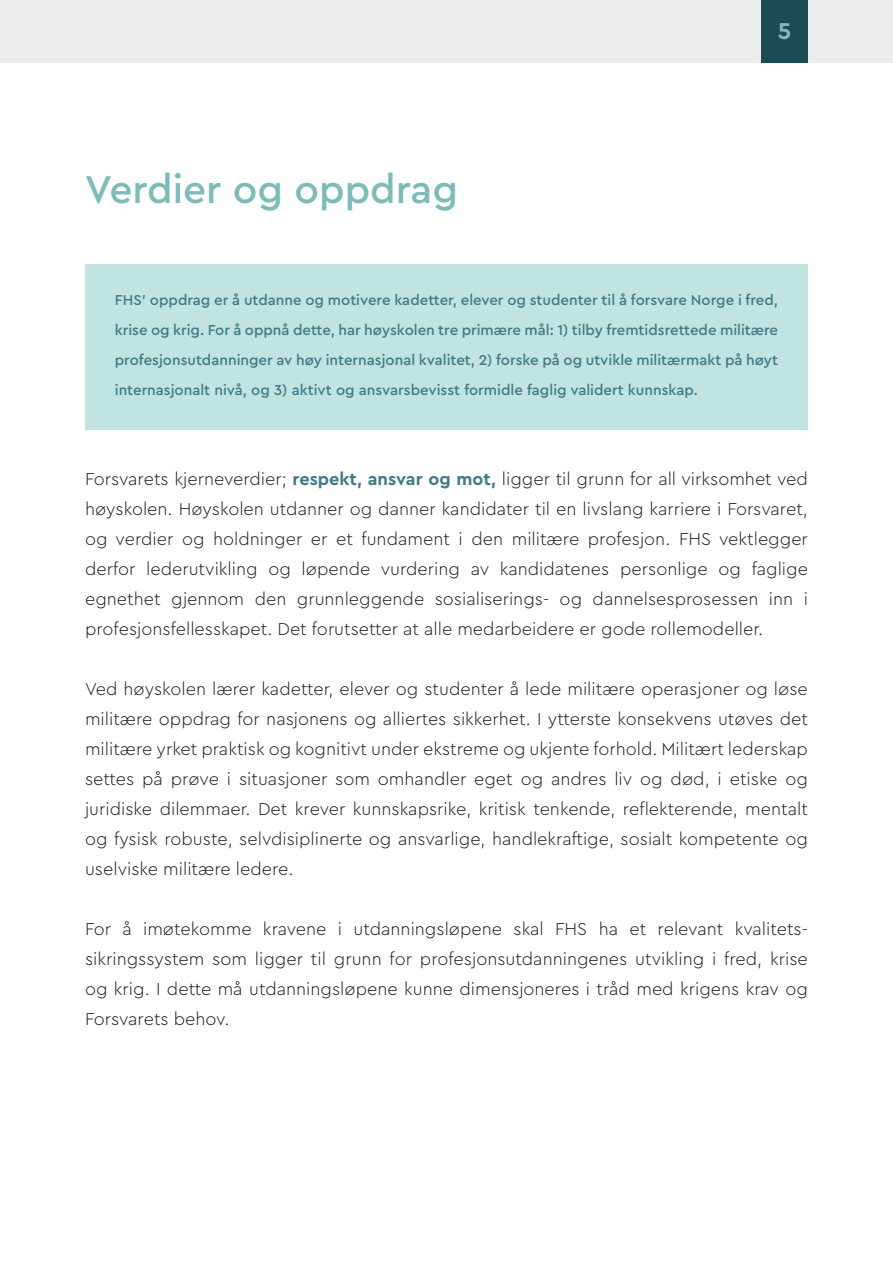
<style>
.page{position:relative;width:893px;height:1263px;background:#fff}
.page>*{position:absolute;margin:0;border:0;box-sizing:border-box;transform-origin:0 0}
.Overskrifter{font:500 40.5px "Cera Pro";color:#7dbbb9}
.t1{font:700 24px "Cera Pro";color:#7dbbb9}
.Brødtekst{font:300 18px/30px "Cera Pro";color:#231f20;text-align:justify}
.Faktaboks{font:500 15px/30px "Cera Pro";color:#417b88;text-align:justify}
.s1{font-weight:700;color:#417b88}
</style>
<div class="page">
<div style="left:85px;top:264px;width:723px;height:165px;background:#c2e4e0"></div>
<div style="left:0;top:0;width:893px;height:63px;background:#ebeeec"></div>
<div style="left:761px;top:0;width:47px;height:63px;background:#1b4b55"></div>
<p class="Overskrifter" style="left:85px;top:162px;width:374px">Verdier og oppdrag</p>
<h2 class="t1" style="left:778px;top:15px;width:15px">5</h2>
<p class="Faktaboks" style="left:115px;top:285px;width:665px">FHS’ oppdrag er å utdanne og motivere kadetter, elever og studenter til å forsvare Norge i fred, krise og krig. For å oppnå dette, har høyskolen tre primære mål: 1) tilby fremtidsrettede militære profesjonsutdanninger av høy internasjonal kvalitet, 2) forske på og utvikle militærmakt på høyt internasjonalt nivå, og 3) aktivt og ansvarsbevisst formidle faglig validert kunnskap.</p>
<p class="Brødtekst" style="left:85px;top:464px;width:724px">Forsvarets kjerneverdier; <span class="s1">respekt, ansvar og mot,</span> ligger til grunn for all virksomhet ved høyskolen. Høyskolen utdanner og danner kandidater til en livslang karriere i Forsvaret, og verdier og holdninger er et fundament i den militære profesjon. FHS vektlegger derfor lederutvikling og løpende vurdering av kandidatenes personlige og faglige egnethet gjennom den grunnleggende sosialiserings- og dannelsesprosessen inn i profesjonsfellesskapet. Det forutsetter at alle medarbeidere er gode rollemodeller.</p>
<p class="Brødtekst" style="left:85px;top:674px;width:724px">Ved høyskolen lærer kadetter, elever og studenter å lede militære operasjoner og løse militære oppdrag for nasjonens og alliertes sikkerhet. I ytterste konsekvens utøves det militære yrket praktisk og kognitivt under ekstreme og ukjente forhold. Militært lederskap settes på prøve i situasjoner som omhandler eget og andres liv og død, i etiske og juridiske dilemmaer. Det krever kunnskapsrike, kritisk tenkende, reflekterende, mentalt og fysisk robuste, selvdisiplinerte og ansvarlige, handlekraftige, sosialt kompetente og uselviske militære ledere.</p>
<p class="Brødtekst" style="left:85px;top:914px;width:724px">For å imøtekomme kravene i utdanningsløpene skal FHS ha et relevant kvalitets&shy;sikringssystem som ligger til grunn for profesjonsutdanningenes utvikling i fred, krise og krig. I dette må utdanningsløpene kunne dimensjoneres i tråd med krigens krav og Forsvarets behov.</p>
</div>
